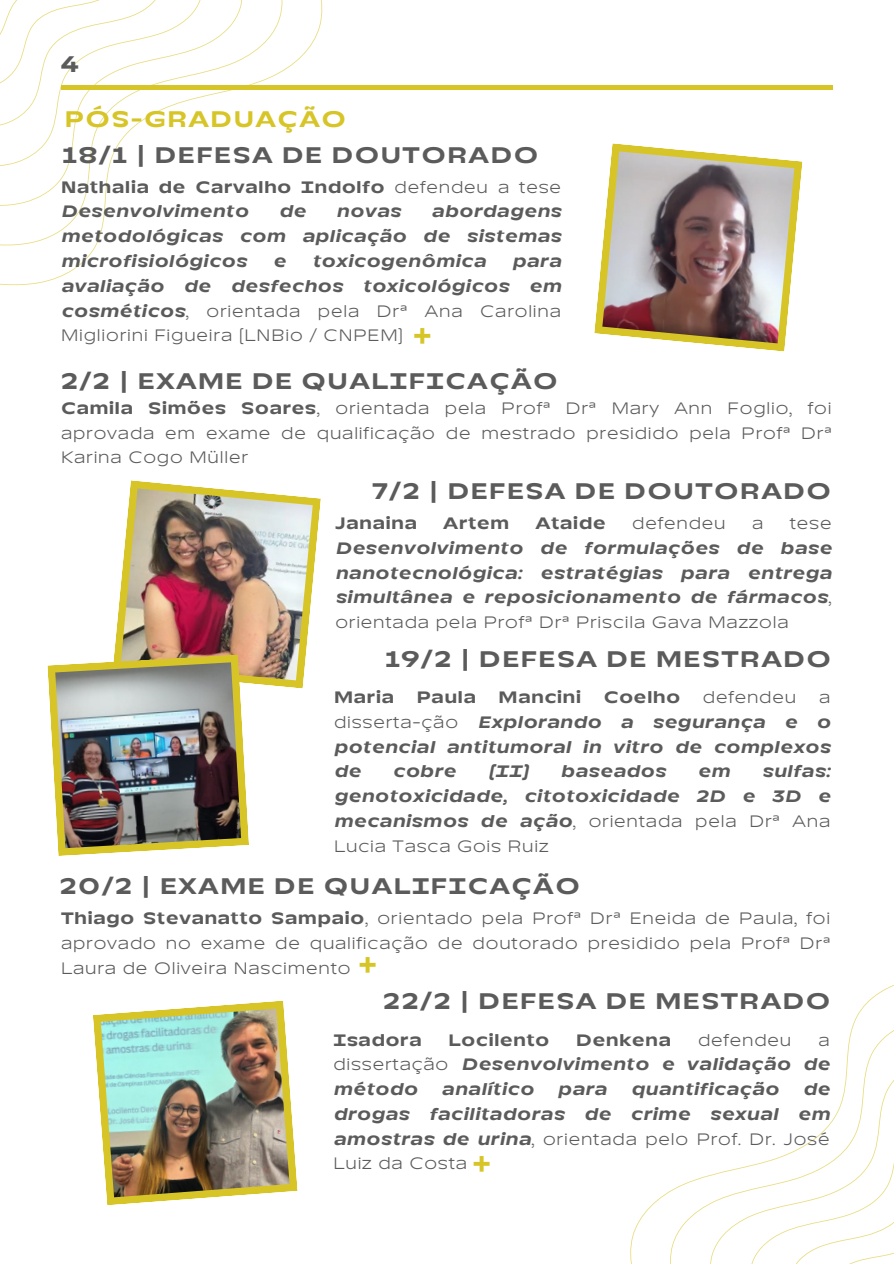
<style>
.page{position:relative;width:894px;height:1264px;background:#fff}
.page>*{position:absolute;margin:0;border:0;box-sizing:border-box;transform-origin:0 0}
.t1{font:700 30px "TT Runs";color:#d7c528}
.t2{font:700 22.5px "TT Runs";letter-spacing:.065em;color:#5b5b5b}
.t3{font:700 22.5px "TT Runs";letter-spacing:.065em;color:#d7c528}
.t4{font:italic 700 16.5px/24.8px "TT Runs";letter-spacing:.05em;color:#5b5b5b;text-align:justify}
.t5{font:16.5px/24.8px "TT Runs";letter-spacing:.05em;color:#5b5b5b;text-align:justify}
.t6{font:700 16.5px/24.8px "TT Runs";letter-spacing:.05em;color:#5b5b5b}
.s1{font-weight:400}
.s2{font-style:italic}
.s3{font-weight:700;font-style:italic}
.s4{font-weight:700}
.s5{font-weight:400;font-style:normal}
</style>
<div class="page">
<hr style="left:61px;top:86px;width:771px;height:3px;background:#d7c528">
<svg style="left:0;top:0;width:323px;height:285px"></svg>
<svg style="left:0;top:0;width:287px;height:247px"></svg>
<svg style="left:0;top:0;width:246px;height:207px"></svg>
<svg style="left:0;top:0;width:205px;height:167px"></svg>
<svg style="left:665px;top:1015px;width:228px;height:248px"></svg>
<svg style="left:705px;top:1054px;width:188px;height:209px"></svg>
<img style="left:93px;top:1000px;width:204px;height:205px">
<img style="left:47px;top:480px;width:274px;height:376px">
<img style="left:594px;top:143px;width:208px;height:208px">
<h2 class="t2" style="left:61px;top:50px;width:19px">4</h2>
<h2 class="t3" style="left:65px;top:104px;width:282px">PÓS-GRADUAÇÃO</h2>
<h2 class="t2" style="left:62px;top:140px;width:477px">18/1 | DEFESA DE DOUTORADO</h2>
<p class="t6" style="left:61px;top:175px;width:501px">Nathalia de Carvalho Indolfo <span class="s1">defendeu a tese<br></span><span class="s2">Desenvolvimento</span></p>
<p class="t4" style="left:61px;top:200px;width:501px;text-indent:370px">abordagens metodológicas com aplicação de sistemas microfisiológicos</p>
<p class="t4" style="left:279px;top:200px;width:28px">de</p>
<p class="t4" style="left:336px;top:200px;width:65px">novas</p>
<p class="t4" style="left:273px;top:249px;width:14px">e</p>
<p class="t4" style="left:312px;top:249px;width:175px">toxicogenômica</p>
<p class="t5" style="left:61px;top:249px;width:501px;text-indent:451px"><span class="s3">para avaliação de desfechos toxicológicos em cosméticos</span>, orientada pela Drª Ana Carolina Migliorini Figueira (LNBio / CNPEM)</p>
<h2 class="t2" style="left:61px;top:366px;width:498px">2/2 | EXAME DE QUALIFICAÇÃO</h2>
<p class="t5" style="left:61px;top:396px;width:771px"><span class="s4">Camila Simões Soares</span>, orientada pela Profª Drª Mary Ann Foglio, foi aprovada em exame de qualificação de mestrado presidido pela Profª Drª Karina Cogo Müller</p>
<h2 class="t2" style="left:372px;top:476px;width:460px">7/2 | DEFESA DE DOUTORADO</h2>
<p class="t6" style="left:335px;top:511px;width:83px">Janaina</p>
<p class="t6" style="left:443px;top:511px;width:67px">Artem</p>
<p class="t6" style="left:535px;top:511px;width:72px">Ataide</p>
<p class="t5" style="left:632px;top:511px;width:95px">defendeu</p>
<p class="t5" style="left:751px;top:511px;width:13px">a</p>
<p class="t5" style="left:789px;top:511px;width:43px">tese</p>
<p class="t4" style="left:335px;top:536px;width:497px">Desenvolvimento de formulações de base nanotecnológica: estratégias para entrega simultânea e reposicionamento de fármacos<span class="s5">, orientada pela Profª Drª Priscila Gava Mazzola</span></p>
<h1 class="t1" style="left:412px;top:315px;width:21px">+</h1>
<h2 class="t2" style="left:385px;top:644px;width:447px">19/2 | DEFESA DE MESTRADO</h2>
<p class="t6" style="left:334px;top:685px;width:62px">Maria</p>
<p class="t6" style="left:416px;top:685px;width:61px">Paula</p>
<p class="t6" style="left:498px;top:685px;width:84px">Mancini</p>
<p class="t6" style="left:603px;top:685px;width:78px">Coelho</p>
<p class="t5" style="left:702px;top:685px;width:95px">defendeu</p>
<p class="t4" style="left:334px;top:685px;width:497px;text-indent:485px"><span class="s5">a disserta-ção</span> Explorando a segurança e o potencial antitumoral in vitro de complexos de</p>
<p class="t4" style="left:393px;top:759px;width:64px">cobre</p>
<p class="t4" style="left:488px;top:759px;width:179px">(II) baseados</p>
<p class="t4" style="left:697px;top:759px;width:33px">em</p>
<p class="t4" style="left:334px;top:759px;width:497px;text-indent:428px">sulfas: genotoxicidade, citotoxicidade 2D e 3D e mecanismos de ação<span class="s5">, orientada pela Drª Ana Lucia Tasca Gois Ruiz</span></p>
<h2 class="t2" style="left:60px;top:871px;width:521px">20/2 | EXAME DE QUALIFICAÇÃO</h2>
<p class="t5" style="left:61px;top:906px;width:770px"><span class="s4">Thiago Stevanatto Sampaio</span>, orientado pela Profª Drª Eneida de Paula, foi aprovado no exame de qualificação de doutorado presidido pela Profª Drª Laura de Oliveira Nascimento</p>
<h1 class="t1" style="left:358px;top:944px;width:21px">+</h1>
<h2 class="t2" style="left:383px;top:986px;width:448px">22/2 | DEFESA DE MESTRADO</h2>
<p class="t6" style="left:333px;top:1027px;width:90px">Isadora</p>
<p class="t6" style="left:448px;top:1027px;width:102px">Locilento</p>
<p class="t6" style="left:576px;top:1027px;width:96px">Denkena</p>
<p class="t5" style="left:697px;top:1027px;width:95px">defendeu</p>
<p class="t4" style="left:333px;top:1027px;width:497px;text-indent:485px"><span class="s5">a dissertação</span> Desenvolvimento e validação de método</p>
<p class="t4" style="left:441px;top:1077px;width:93px">analítico</p>
<p class="t4" style="left:557px;top:1077px;width:50px">para</p>
<p class="t4" style="left:631px;top:1077px;width:149px">quantificação</p>
<p class="t4" style="left:333px;top:1077px;width:497px;text-indent:469px">de drogas facilitadoras de crime sexual em amostras de urina<span class="s5">, orientada pelo Prof. Dr. José Luiz da Costa</span></p>
<h1 class="t1" style="left:472px;top:1143px;width:21px">+</h1>
</div>
